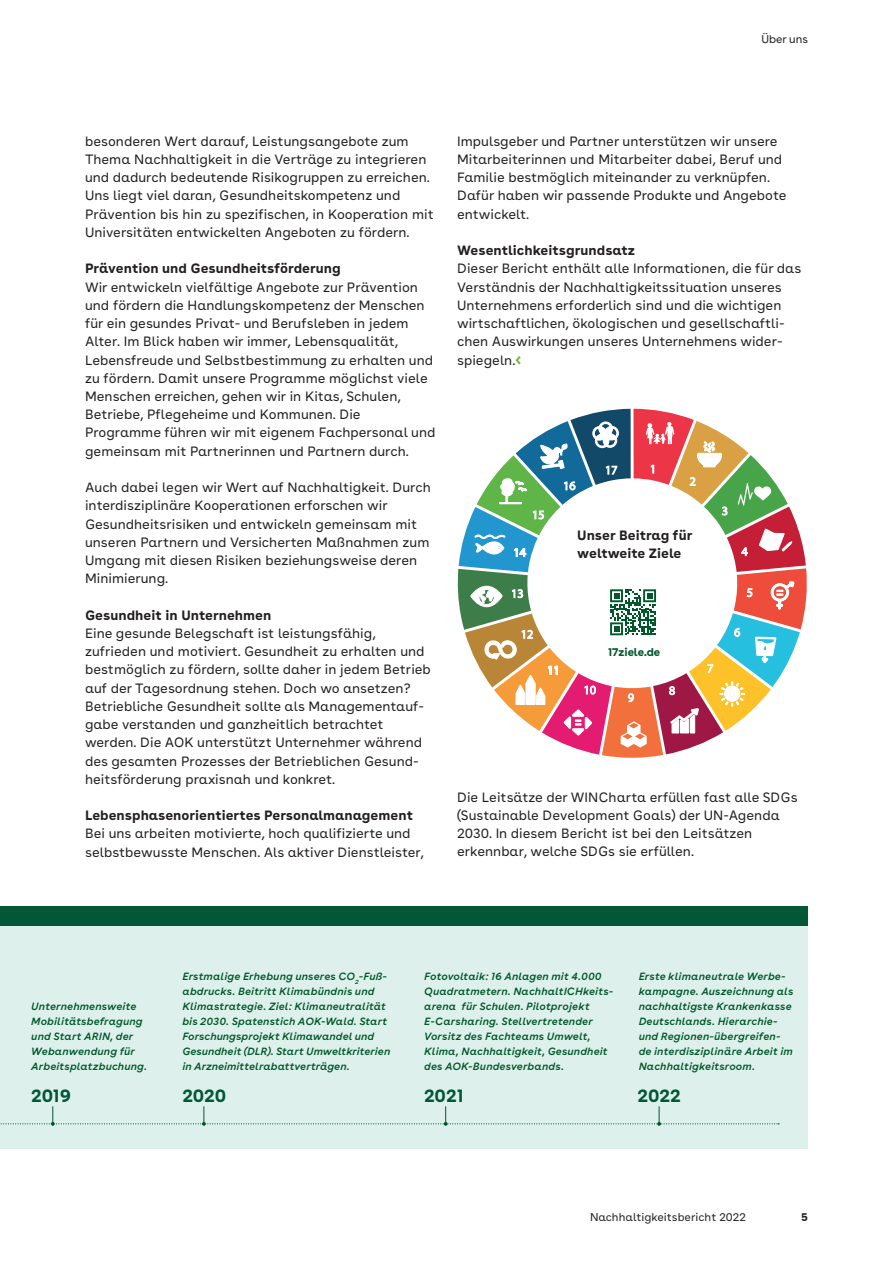
<style>
.page{position:relative;width:893px;height:1263px;background:#fff}
.page>*{position:absolute;margin:0;border:0;box-sizing:border-box;transform-origin:0 0}
.t1{font:700 18px "AOK Buenos Aires Text";letter-spacing:-.005em;color:#005836}
.t2{font:13.5px/18.3px "AOK Buenos Aires Text";color:#231f20}
.t3{font:700 13.5px/18.1px "AOK Buenos Aires Text";color:#231f20}
.t4{font:11.25px "AOK Buenos Aires Text";color:#231f20}
.t5{font:700 11.25px "AOK Buenos Aires";letter-spacing:-.005em;color:#00582b}
.t6{font:11.25px "AOK Buenos Aires";color:#231f20}
.t7{font:700 11.25px "AOK Buenos Aires Text";color:#231f20}
.t8{font:italic 600 10.5px/15px "AOK Buenos Aires";letter-spacing:.02em;color:#00582b}
</style>
<div class="page">
<svg style="left:515px;top:356px;width:6px;height:8px"></svg>
<svg style="left:457px;top:409px;width:350px;height:349px"></svg>
<div style="left:0;top:921px;width:808px;height:227px;background:#ddf0eb"></div>
<div style="left:0;top:906px;width:808px;height:19px;background:#005836"></div>
<svg style="left:0;top:1106px;width:779px;height:20px"></svg>
<p class="t6" style="left:761px;top:29px;width:48px">Über uns</p>
<p class="t2" style="left:85px;top:131px;width:350px">besonderen Wert darauf, Leistungsangebote zum Thema Nachhaltigkeit in die Verträge zu integrieren und dadurch bedeutende Risikogruppen zu erreichen.<br>Uns liegt viel daran, Gesundheitskompetenz und Prävention bis hin zu spezifischen, in Kooperation mit Universitäten entwickelten Angeboten zu fördern.</p>
<p class="t3" style="left:85px;top:258px;width:257px">Prävention und Gesundheitsförderung</p>
<p class="t2" style="left:85px;top:277px;width:352px">Wir entwickeln vielfältige Angebote zur Prävention und fördern die Handlungskompetenz der Menschen für ein gesundes Privat- und Berufsleben in jedem Alter. Im Blick haben wir immer, Lebensqualität, Lebensfreude und Selbstbestimmung zu erhalten und zu fördern. Damit unsere Programme möglichst viele Menschen erreichen, gehen wir in Kitas, Schulen, Betriebe, Pflegeheime und Kommunen. Die Programme führen wir mit eigenem Fachpersonal und gemeinsam mit Partnerinnen und Partnern durch.</p>
<p class="t2" style="left:85px;top:477px;width:347px">Auch dabei legen wir Wert auf Nachhaltigkeit. Durch interdisziplinäre Kooperationen erforschen wir Gesundheitsrisiken und entwickeln gemeinsam mit unseren Partnern und Versicherten Maßnahmen zum Umgang mit diesen Risiken beziehungsweise deren Minimierung.</p>
<p class="t3" style="left:85px;top:604px;width:188px">Gesundheit in Unternehmen</p>
<p class="t2" style="left:85px;top:623px;width:347px">Eine gesunde Belegschaft ist leistungsfähig, zufrieden und motiviert. Gesundheit zu erhalten und bestmöglich zu fördern, sollte daher in jedem Betrieb auf der Tagesordnung stehen. Doch wo ansetzen?<br>Betriebliche Gesundheit sollte als Managementauf&shy;gabe verstanden und ganzheitlich betrachtet werden. Die AOK unterstützt Unternehmer während des gesamten Prozesses der Betrieblichen Gesund&shy;heitsförderung praxisnah und konkret.</p>
<p class="t3" style="left:85px;top:805px;width:329px">Lebensphasenorientiertes Personalmanagement</p>
<p class="t2" style="left:85px;top:823px;width:341px">Bei uns arbeiten motivierte, hoch qualifizierte und selbstbewusste Menschen. Als aktiver Dienstleister,</p>
<p class="t2" style="left:457px;top:131px;width:331px">Impulsgeber und Partner unterstützen wir unsere Mitarbeiterinnen und Mitarbeiter dabei, Beruf und Familie bestmöglich miteinander zu verknüpfen.<br>Dafür haben wir passende Produkte und Angebote entwickelt.</p>
<p class="t3" style="left:457px;top:240px;width:179px">Wesentlichkeitsgrundsatz</p>
<p class="t2" style="left:457px;top:258px;width:346px">Dieser Bericht enthält alle Informationen, die für das Verständnis der Nachhaltigkeitssituation unseres Unternehmens erforderlich sind und die wichtigen wirtschaftlichen, ökologischen und gesellschaftli&shy;chen Auswirkungen unseres Unternehmens wider&shy;spiegeln.</p>
<p class="t3" style="left:577px;top:525px;width:117px">Unser Beitrag für weltweite Ziele</p>
<p class="t5" style="left:608px;top:642px;width:54px">17ziele.de</p>
<p class="t2" style="left:457px;top:787px;width:342px">Die Leitsätze der WINCharta erfüllen fast alle SDGs (Sustainable Development Goals) der UN-Agenda 2030. In diesem Bericht ist bei den Leitsätzen erkennbar, welche SDGs sie erfüllen.</p>
<p class="t8" style="left:31px;top:998px;width:117px">Unternehmensweite<br>Mobilitätsbefragung und Start ARIN, der<br>Webanwendung für<br>Arbeitsplatzbuchung.</p>
<h1 class="t1" style="left:31px;top:1080px;width:41px">2019</h1>
<p class="t8" style="left:182px;top:968px;width:209px">Erstmalige Erhebung unseres CO<sub>2</sub>-Fuß&shy;abdrucks. Beitritt Klimabündnis und Klimastrategie. Ziel: Klimaneutralität bis 2030. Spatenstich AOK-Wald. Start Forschungsprojekt Klimawandel und Gesundheit (DLR). Start Umweltkriterien in Arzneimittelrabattverträgen.</p>
<h1 class="t1" style="left:182px;top:1080px;width:45px">2020</h1>
<p class="t8" style="left:424px;top:968px;width:190px">Fotovoltaik: 16 Anlagen mit 4.000<br>Quadratmetern. NachhaltICHkeits&shy;arena für Schulen. Pilotprojekt E-Carsharing. Stellvertretender Vorsitz des Fachteams Umwelt, Klima, Nachhaltigkeit, Gesundheit des AOK-Bundesverbands.</p>
<h1 class="t1" style="left:424px;top:1080px;width:41px">2021</h1>
<p class="t8" style="left:639px;top:968px;width:156px">Erste klimaneutrale Werbe&shy;kampagne. Auszeichnung als nachhaltigste Krankenkasse<br>Deutschlands. Hierarchie&shy;und Regionen-übergreifen&shy;de interdisziplinäre Arbeit im<br>Nachhaltigkeitsroom.</p>
<h1 class="t1" style="left:638px;top:1080px;width:45px">2022</h1>
<p class="t4" style="left:590px;top:1208px;width:157px">Nachhaltigkeitsbericht 2022</p>
<p class="t7" style="left:801px;top:1207px;width:8px">5</p>
</div>
